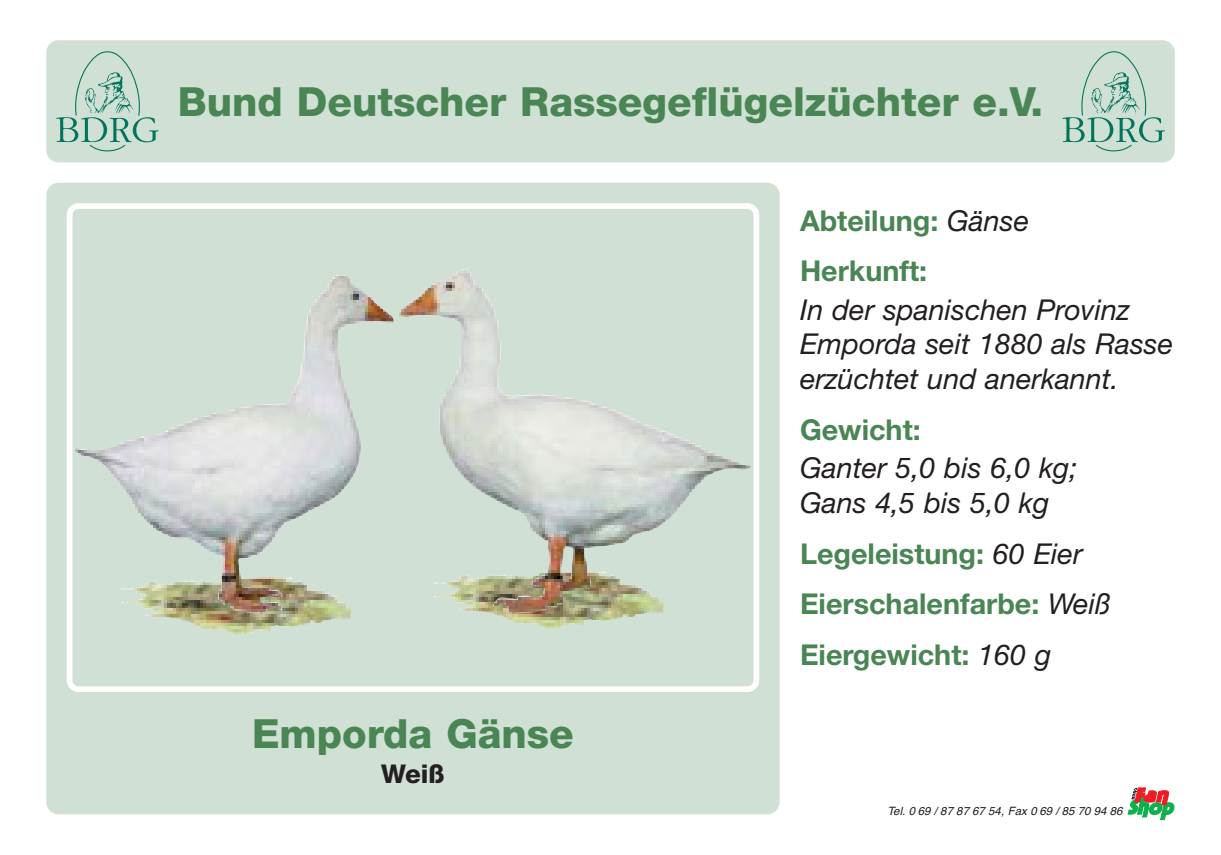
<style>
.page{position:relative;width:1221px;height:855px;background:#fff}
.page>*{position:absolute;margin:0;border:0;box-sizing:border-box;transform-origin:0 0}
.t1{font:800 40.2px "Helvetica Neue";color:#498654}
.t2{font:italic 28.8px/34.5px "Helvetica Neue";color:#231f20}
.t3{font:700 28.8px/50.7px "Helvetica Neue";color:#498654}
.t4{font:800 25.8px "Helvetica Neue";color:#231f20}
.t5{font:italic 11.4px "Helvetica";color:#231f20}
.s1{font-weight:400;font-style:italic;color:#231f20}
</style>
<div class="page">
<div style="left:46px;top:183px;width:734px;height:631px;background:#d0e0d5;border-radius:12px"></div>
<div style="left:46px;top:40px;width:1129px;height:122px;background:#d0e0d5;border-radius:12px"></div>
<svg style="left:67px;top:203px;width:692px;height:489px"></svg>
<svg style="left:1128px;top:788px;width:46px;height:32px"></svg>
<svg style="left:56px;top:51px;width:103px;height:100px"></svg>
<svg style="left:1062px;top:51px;width:103px;height:100px"></svg>
<img style="left:126px;top:577px;width:143px;height:26px">
<img style="left:438px;top:572px;width:144px;height:25px">
<img style="left:267px;top:274px;width:72px;height:130px">
<img style="left:399px;top:269px;width:65px;height:82px">
<h1 class="t1" style="left:178px;top:87px;width:867px">Bund Deutscher Rassegeflügelzüchter e.V.</h1>
<h1 class="t1" style="left:252px;top:719px;width:323px">Emporda Gänse</h1>
<p class="t4" style="left:381px;top:764px;width:65px">Weiß</p>
<p class="t3" style="left:800px;top:198px;width:231px">Abteilung: <span class="s1">Gänse<br></span>Herkunft:</p>
<p class="t2" style="left:800px;top:295px;width:375px">In der spanischen Provinz<br>Emporda seit 1880 als Rasse erzüchtet und anerkannt.</p>
<p class="t3" style="left:800px;top:407px;width:122px">Gewicht:</p>
<p class="t2" style="left:800px;top:454px;width:279px">Ganter 5,0 bis 6,0 kg;<br>Gans 4,5 bis 5,0 kg</p>
<p class="t3" style="left:800px;top:531px;width:312px">Legeleistung: <span class="s1">60 Eier<br></span>Eierschalenfarbe: <span class="s1">Weiß<br></span>Eiergewicht: <span class="s1">160 g</span></p>
<p class="t5" style="left:887px;top:806px;width:237px">Tel. 0 69 / 87 87 67 54, Fax 0 69 / 85 70 94 86</p>
</div>
